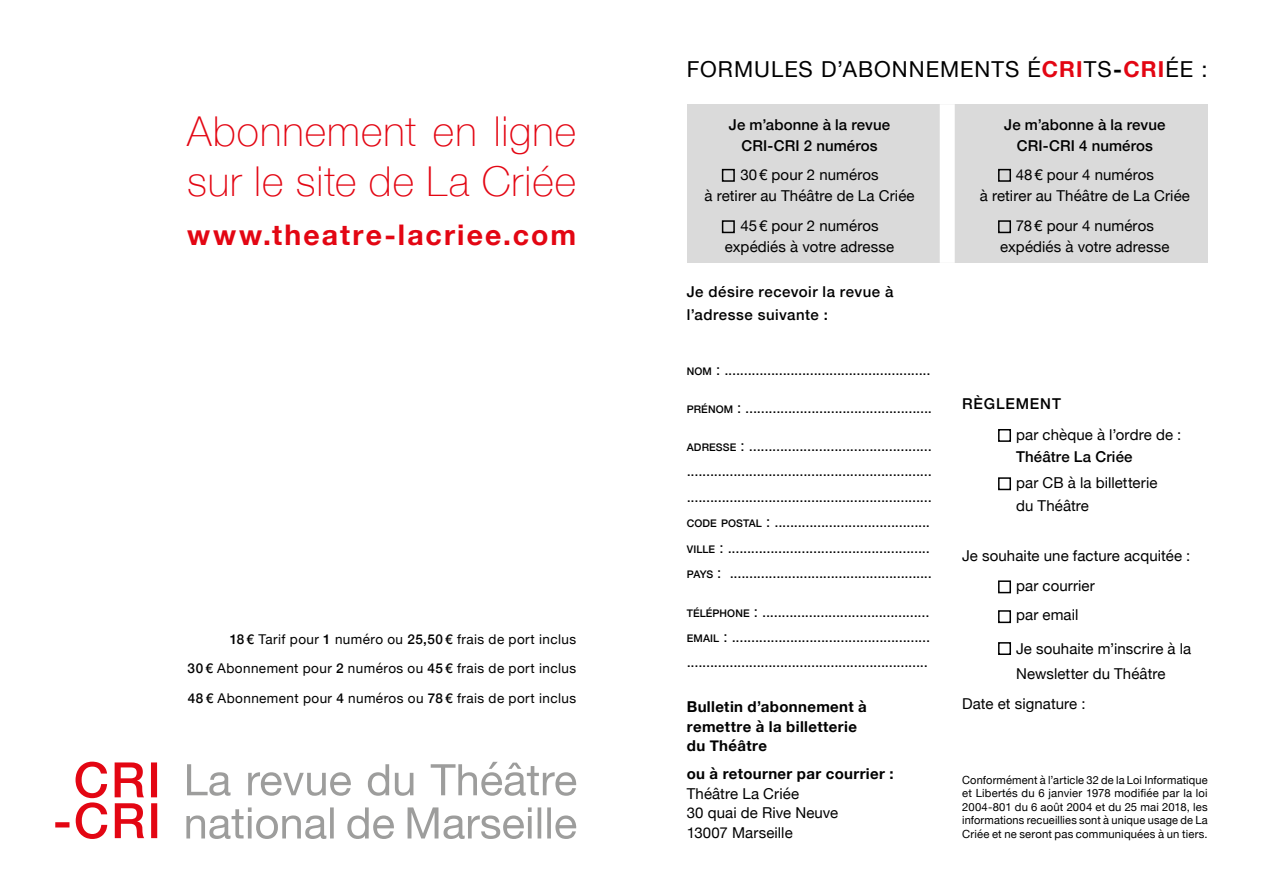
<style>
.page{position:relative;width:1263px;height:893px;background:#fff}
.page>*{position:absolute;margin:0;border:0;box-sizing:border-box;transform-origin:0 0}
.t1{font:100 41.25px/49.3px "Helvetica Neue";letter-spacing:.025em;color:#e30613}
.t2{font:700 28.35px "Helvetica Neue";letter-spacing:.075em;color:#e30613}
.t3{font:22.05px "Helvetica Neue";letter-spacing:.045em;color:#000}
.t4{font:15px/25.5px "Helvetica Neue";letter-spacing:.005em;color:#000}
.t5{font:500 15px/21px "Helvetica Neue";letter-spacing:.015em;color:#000;text-align:center}
.t6{font:700 15px/19.5px "Helvetica Neue";letter-spacing:.025em;color:#000}
.t7{font:500 15px/22.5px "Helvetica Neue";letter-spacing:.035em;color:#000}
.t8{font:500 15px "Helvetica Neue";letter-spacing:.06em;color:#000}
.t9{font:13.5px/29.5px "Helvetica Neue";letter-spacing:.03em;color:#000;text-align:justify}
.t10{font:11.25px/13.5px "Helvetica Neue";letter-spacing:.015em;color:#000;text-align:justify}
.s1{font-weight:500}
.s2{font-weight:700;color:#e30613}
.s3{font-weight:700}
.s4{font-weight:500;font-size:10.5px}
</style>
<div class="page">
<div style="left:687px;top:104px;width:521px;height:159px;background:#dadada"></div>
<div style="left:722px;top:169px;width:13px;height:13px;border:2px solid #000"></div>
<div style="left:998px;top:169px;width:13px;height:13px;border:2px solid #000"></div>
<div style="left:722px;top:220px;width:13px;height:13px;border:2px solid #000"></div>
<div style="left:998px;top:220px;width:13px;height:13px;border:2px solid #000"></div>
<svg style="left:186px;top:807px;width:390px;height:32px"></svg>
<svg style="left:187px;top:762px;width:389px;height:34px"></svg>
<svg style="left:55px;top:762px;width:102px;height:77px"></svg>
<div style="left:998px;top:580px;width:13px;height:13px;border:2px solid #000"></div>
<div style="left:998px;top:429px;width:13px;height:13px;border:2px solid #000"></div>
<div style="left:998px;top:610px;width:13px;height:13px;border:2px solid #000"></div>
<div style="left:998px;top:477px;width:13px;height:13px;border:2px solid #000"></div>
<div style="left:940px;top:104px;width:15px;height:159px;background:#fff"></div>
<div style="left:998px;top:642px;width:13px;height:13px;border:2px solid #000"></div>
<h1 class="t1" style="left:187px;top:105px;width:391px">Abonnement en ligne sur le site de La Criée</h1>
<h2 class="t2" style="left:187px;top:213px;width:391px">www.theatre-lacriee.com</h2>
<p class="t9" style="left:188px;top:625px;width:390px;text-indent:42px"><span class="s1">18 €</span> Tarif pour <span class="s1">1</span> numéro ou <span class="s1">25,50 €</span> frais de port inclus <span class="s1">30 €</span> Abonnement pour <span class="s1">2</span> numéros ou <span class="s1">45 €</span> frais de port inclus <span class="s1">48 €</span> Abonnement pour <span class="s1">4</span> numéros ou <span class="s1">78 €</span> frais de port inclus</p>
<h3 class="t3" style="left:687px;top:53px;width:522px">FORMULES D’ABONNEMENTS É<span class="s2">CRI</span>TS<span class="s3">-</span><span class="s2">CRI</span>ÉE :</h3>
<p class="t5" style="left:729px;top:113px;width:163px">Je m’abonne à la revue<br>CRI-CRI 2 numéros</p>
<p class="t4" style="left:704px;top:165px;width:212px;line-height:21px;text-align:center">30€ pour 2 numéros<br>à retirer au Théâtre de La Criée</p>
<p class="t4" style="left:725px;top:216px;width:171px;line-height:21px;text-align:center">45€ pour 2 numéros expédiés à votre adresse</p>
<p class="t7" style="left:687px;top:280px;width:208px">Je désire recevoir la revue à l’adresse suivante :</p>
<p class="t4" style="left:687px;top:357px;width:245px"><span class="s4">NOM</span> : .....................................................</p>
<p class="t4" style="left:687px;top:396px;width:247px"><span class="s4">PRÉNOM</span> : ................................................</p>
<p class="t4" style="left:687px;top:434px;width:247px"><span class="s4">ADRESSE</span> : ............................................... ............................................................... ...............................................................<br><span class="s4">CODE POSTAL</span> : ........................................<br><span class="s4">VILLE</span> : ....................................................<br><span class="s4">PAYS</span> : ....................................................</p>
<p class="t4" style="left:687px;top:599px;width:245px;text-align:justify"><span class="s4">TÉLÉPHONE</span> : ...........................................<br><span class="s4">EMAIL</span> : ................................................... ..............................................................</p>
<p class="t6" style="left:687px;top:698px;width:182px">Bulletin d’abonnement à remettre à la billetterie du Théâtre</p>
<p class="t6" style="left:687px;top:765px;width:208px">ou à retourner par courrier :</p>
<p class="t4" style="left:687px;top:785px;width:153px;line-height:19.5px">Théâtre La Criée<br>30 quai de Rive Neuve<br>13007 Marseille</p>
<p class="t5" style="left:1004px;top:113px;width:163px">Je m’abonne à la revue<br>CRI-CRI 4 numéros</p>
<p class="t4" style="left:980px;top:165px;width:212px;line-height:21px;text-align:center">48€ pour 4 numéros<br>à retirer au Théâtre de La Criée</p>
<p class="t4" style="left:1000px;top:216px;width:171px;line-height:21px;text-align:center">78€ pour 4 numéros expédiés à votre adresse</p>
<p class="t8" style="left:962px;top:391px;width:100px">RÈGLEMENT</p>
<p class="t4" style="left:1016px;top:422px;width:167px">par chèque à l’ordre de :</p>
<p class="t5" style="left:1016px;top:445px;width:118px">Théâtre La Criée</p>
<p class="t4" style="left:1016px;top:473px;width:143px;line-height:22.2px">par CB à la billetterie du Théâtre</p>
<p class="t4" style="left:1016px;top:542px;width:176px;line-height:29.5px;text-indent:-54px">Je souhaite une facture acquitée : par courrier<br>par email</p>
<p class="t4" style="left:1016px;top:637px;width:177px">Je souhaite m’inscrire à la<br>Newsletter du Théâtre</p>
<p class="t4" style="left:962px;top:691px;width:125px">Date et signature :</p>
<p class="t10" style="left:962px;top:774px;width:247px">Conformément à l’article 32 de la Loi Informatique et Libertés du 6 janvier 1978 modifiée par la loi 2004-801 du 6 août 2004 et du 25 mai 2018, les informations recueillies sont à unique usage de La Criée et ne seront pas communiquées à un tiers.</p>
</div>
